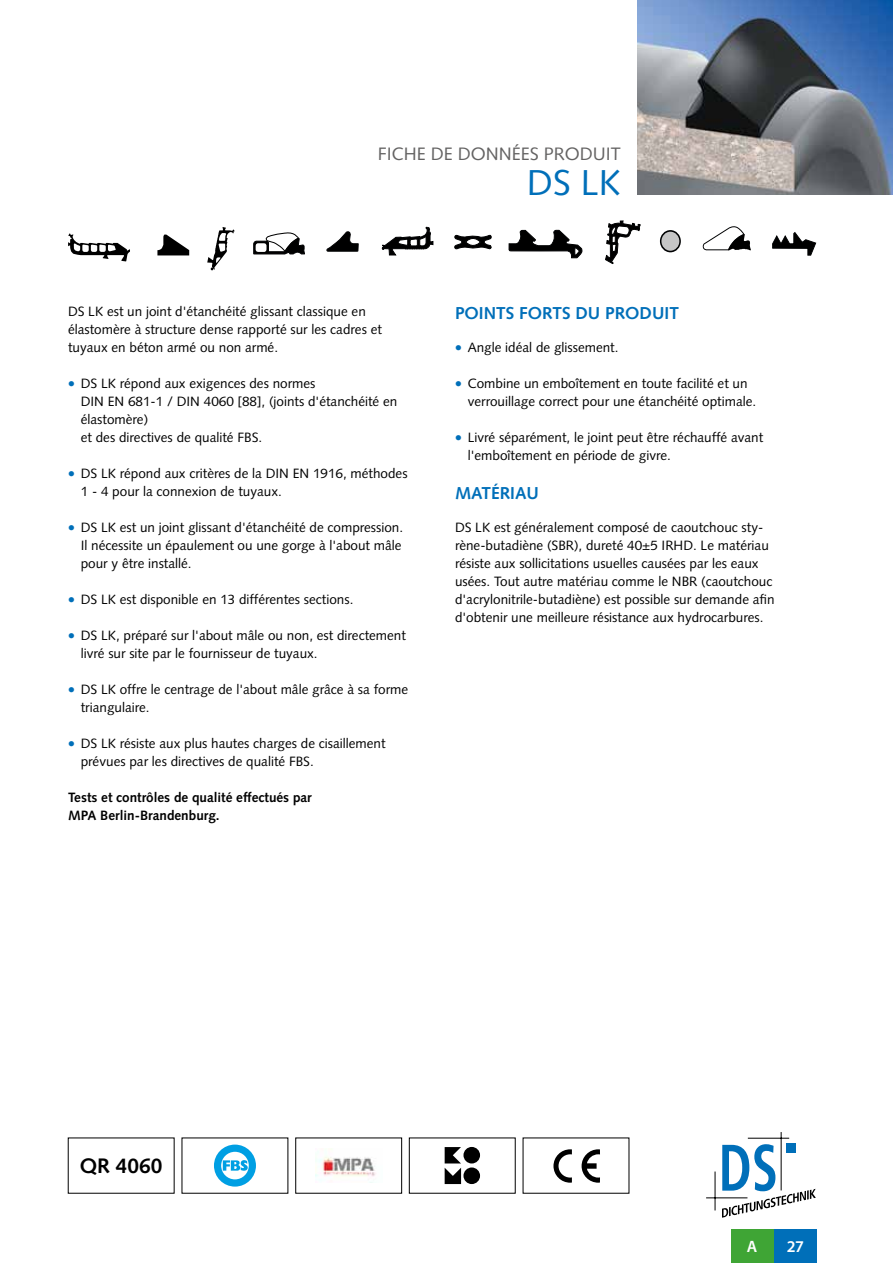
<style>
.page{position:relative;width:893px;height:1263px;background:#fff}
.page>*{position:absolute;margin:0;border:0;box-sizing:border-box;transform-origin:0 0}
.t1{font:36px "Syntax LT Std";color:#006fb9}
.t2{font:700 21px "Syntax LT Std";color:#000}
.t3{font:18px "Syntax LT Std";color:#646363}
.t4{font:700 17.25px "Syntax LT Std";color:#006fb9}
.t5{font:600 16.5px "Myriad Pro";color:#fff}
.t6{font:13.5px/18px "Syntax LT Std";color:#000}
.t7{font:700 13.5px/18px "Syntax LT Std";color:#000}
</style>
<div class="page">
<div style="left:661px;top:231px;width:19px;height:21px;background:#c6c6c6;border-radius:50%"></div>
<div style="left:660px;top:230px;width:21px;height:22px;border:2px solid #010203;border-radius:50%"></div>
<svg style="left:454px;top:234px;width:38px;height:16px"></svg>
<svg style="left:326px;top:231px;width:33px;height:21px"></svg>
<svg style="left:253px;top:232px;width:52px;height:23px"></svg>
<div style="left:256px;top:243px;width:11px;height:9px;border:5px solid #fff"></div>
<svg style="left:157px;top:234px;width:32px;height:21px"></svg>
<svg style="left:772px;top:232px;width:44px;height:24px"></svg>
<svg style="left:702px;top:226px;width:49px;height:24px"></svg>
<svg style="left:605px;top:220px;width:36px;height:44px"></svg>
<svg style="left:508px;top:230px;width:75px;height:28px"></svg>
<svg style="left:381px;top:226px;width:53px;height:30px"></svg>
<svg style="left:207px;top:227px;width:28px;height:43px"></svg>
<svg style="left:68px;top:233px;width:62px;height:29px"></svg>
<div style="left:774px;top:1229px;width:42px;height:34px;background:#006fb9"></div>
<div style="left:731px;top:1229px;width:42px;height:34px;background:#3fa535"></div>
<div style="left:786px;top:1143px;width:10px;height:10px;background:#006fb9"></div>
<svg style="left:722px;top:1144px;width:94px;height:74px"></svg>
<hr style="left:781px;top:1132px;width:1px;height:58px;background:#000">
<hr style="left:748px;top:1138px;width:41px;height:1px;background:#000">
<hr style="left:715px;top:1171px;width:1px;height:39px;background:#000">
<hr style="left:706px;top:1197px;width:41px;height:1px;background:#000">
<img style="left:638px;top:0;width:255px;height:195px">
<svg style="left:214px;top:1144px;width:42px;height:42px"></svg>
<svg style="left:445px;top:1147px;width:16px;height:37px"></svg>
<div style="left:463px;top:1147px;width:17px;height:16px;background:#000;border-radius:50%"></div>
<div style="left:463px;top:1167px;width:17px;height:17px;background:#000;border-radius:50%"></div>
<img style="left:316px;top:1156px;width:60px;height:25px">
<svg style="left:553px;top:1149px;width:19px;height:34px"></svg>
<svg style="left:582px;top:1149px;width:18px;height:34px"></svg>
<h3 class="t3" style="left:378px;top:144px;width:245px">FICHE DE DONNÉES PRODUIT</h3>
<h1 class="t1" style="left:527px;top:161px;width:95px">DS LK</h1>
<p class="t6" style="left:68px;top:303px;width:315px">DS LK est un joint d'étanchéité glissant classique en élastomère à structure dense rapporté sur les cadres et tuyaux en béton armé ou non armé.</p>
<p class="t6" style="left:81px;top:375px;width:318px">DS LK répond aux exigences des normes<br>DIN EN 681-1 / DIN 4060 [88], (joints d'étanchéité en élastomère)<br>et des directives de qualité FBS.</p>
<p class="t6" style="left:81px;top:465px;width:328px">DS LK répond aux critères de la DIN EN 1916, méthodes<br>1 - 4 pour la connexion de tuyaux.</p>
<p class="t6" style="left:81px;top:519px;width:324px">DS LK est un joint glissant d'étanchéité de compression.<br>Il nécessite un épaulement ou une gorge à l'about mâle pour y être installé.</p>
<p class="t6" style="left:81px;top:591px;width:274px">DS LK est disponible en 13 différentes sections.</p>
<p class="t6" style="left:81px;top:627px;width:327px">DS LK, préparé sur l'about mâle ou non, est directement livré sur site par le fournisseur de tuyaux.</p>
<p class="t6" style="left:81px;top:681px;width:329px">DS LK offre le centrage de l'about mâle grâce à sa forme triangulaire.</p>
<p class="t6" style="left:81px;top:735px;width:306px">DS LK résiste aux plus hautes charges de cisaillement prévues par les directives de qualité FBS.</p>
<p class="t7" style="left:68px;top:789px;width:245px">Tests et contrôles de qualité effectués par<br>MPA Berlin-Brandenburg.</p>
<p class="t4" style="left:455px;top:303px;width:225px">POINTS FORTS DU PRODUIT</p>
<p class="t6" style="left:468px;top:339px;width:152px">Angle idéal de glissement.</p>
<p class="t6" style="left:468px;top:375px;width:290px">Combine un emboîtement en toute facilité et un verrouillage correct pour une étanchéité optimale.</p>
<p class="t6" style="left:468px;top:429px;width:297px">Livré séparément, le joint peut être réchauffé avant l'emboîtement en période de givre.</p>
<p class="t4" style="left:455px;top:483px;width:86px">MATÉRIAU</p>
<p class="t6" style="left:455px;top:518px;width:321px">DS LK est généralement composé de caoutchouc sty&shy;rène-butadiène (SBR), dureté 40±5 IRHD. Le matériau résiste aux sollicitations usuelles causées par les eaux usées. Tout autre matériau comme le NBR (caoutchouc d'acrylonitrile-butadiène) est possible sur demande afin d'obtenir une meilleure résistance aux hydrocarbures.</p>
<h2 class="t2" style="left:80px;top:1154px;width:84px">QR 4060</h2>
<p class="t5" style="left:747px;top:1236px;width:12px">A</p>
<p class="t5" style="left:787px;top:1236px;width:19px">27</p>
</div>
